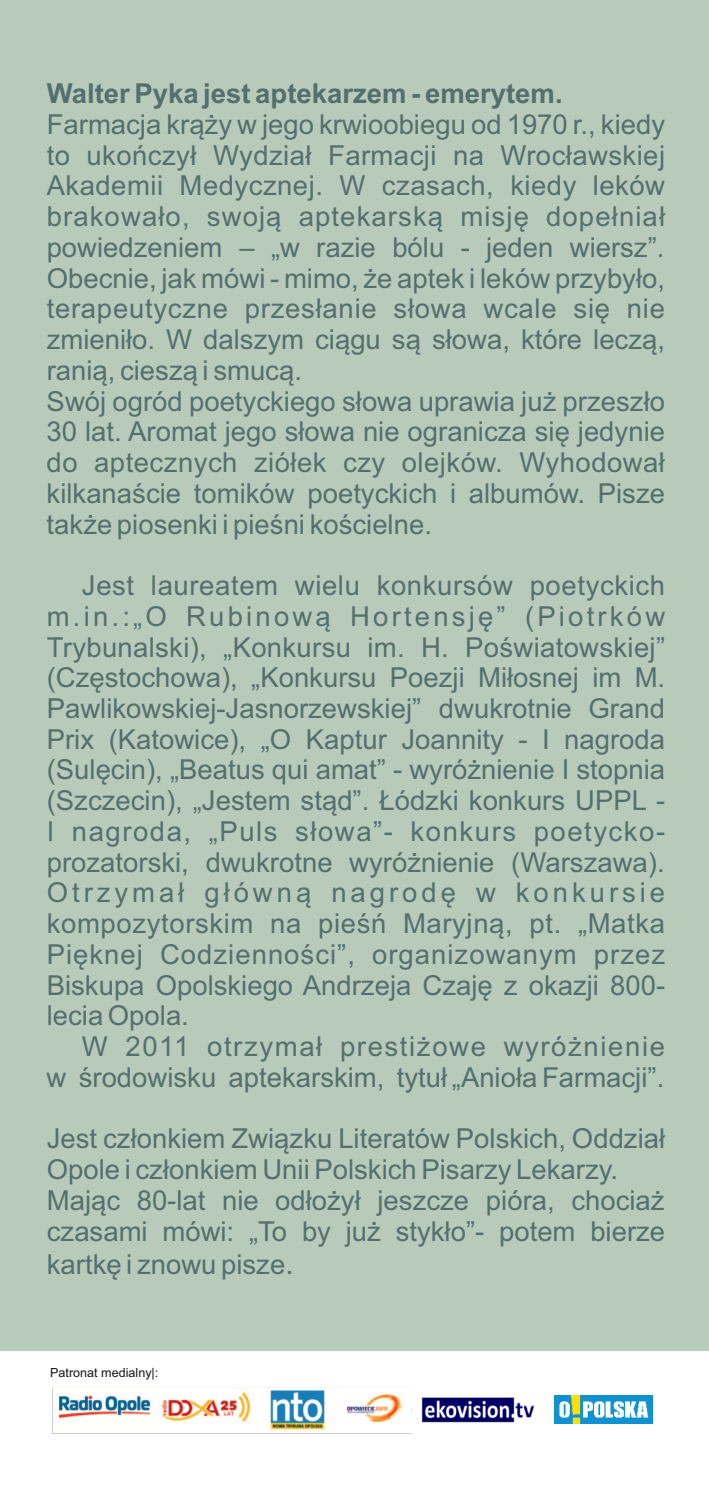
<style>
.page{position:relative;width:709px;height:1489px;background:#fff}
.page>*{position:absolute;margin:0;border:0;box-sizing:border-box;transform-origin:0 0}
.t1{font:27.5px/30.8px "Arial";color:#556f6e;text-align:justify}
.t2{font:700 27.5px "Arial";color:#556f6e}
.t3{font:12.5px "Arial";color:#151616}
.s1{font-size:30px}
</style>
<div class="page">
<div style="left:0;top:0;width:709px;height:1350px;background:#b8cbbb"></div>
<img style="left:52px;top:1387px;width:483px;height:47px">
<img style="left:554px;top:1395px;width:98px;height:27px">
<p class="t2" style="left:47px;top:83px;width:517px">Walter Pyka jest aptekarzem - emerytem.</p>
<p class="t1" style="left:47px;top:111px;width:620px">Farmacja krąży w jego krwioobiegu od 1970 r., kiedy to ukończył Wydział Farmacji na Wrocławskiej Akademii Medycznej. W czasach, kiedy leków brakowało, swoją aptekarską misję dopełniał powiedzeniem – „w razie bólu - jeden wiersz”.<br>Obecnie, jak mówi - mimo, że aptek i leków przybyło, terapeutyczne przesłanie słowa wcale się nie zmieniło. W dalszym ciągu są słowa, które leczą, ranią, cieszą i smucą.</p>
<p class="t1" style="left:47px;top:388px;width:620px">Swój ogród poetyckiego słowa uprawia już przeszło 30 lat. Aromat jego słowa nie ogranicza się jedynie do aptecznych ziółek czy olejków. Wyhodował kilkanaście tomików poetyckich i albumów. Pisze także piosenki i pieśni kościelne.</p>
<p class="t1" style="left:47px;top:572px;width:620px;text-indent:35px">Jest laureatem wielu konkursów poetyckich m.in.:„O Rubinową Hortensję” (Piotrków Trybunalski), „Konkursu im. H. Poświatowskiej” (Częstochowa), „Konkursu Poezji Miłosnej im M.<br>Pawlikowskiej-Jasnorzewskiej” dwukrotnie Grand Prix (Katowice), „O Kaptur Joannity - I nagroda (Sulęcin), „Beatus qui amat” - wyróżnienie I stopnia (Szczecin), „Jestem stąd”. Łódzki konkurs UPPL - I nagroda, „Puls słowa”- konkurs poetycko&shy;prozatorski, dwukrotne wyróżnienie (Warszawa).<br>Otrzymał główną nagrodę w konkursie kompozytorskim na pieśń Maryjną, pt. „Matka Pięknej Codzienności”, organizowanym przez Biskupa Opolskiego Andrzeja Czaję z okazji 800- lecia Opola.</p>
<p class="t1" style="left:47px;top:1033px;width:620px;text-align:right">W 2011 otrzymał prestiżowe wyróżnienie<br>w środowisku aptekarskim, tytuł „Anioła Farmacji”.</p>
<p class="t1" style="left:47px;top:1125px;width:620px;text-align:left">Jest członkiem Związku Literatów Polskich, Oddział Opole i członkiem Unii Polskich Pisarzy Lekarzy.<br>Mając 80-lat nie odłożył jeszcze pióra, chociaż czasami mówi: „To by już stykło”- potem bierze kartkę i znowu pisze<span class="s1">.</span></p>
<p class="t3" style="left:50px;top:1367px;width:110px">Patronat medialny|:</p>
</div>
